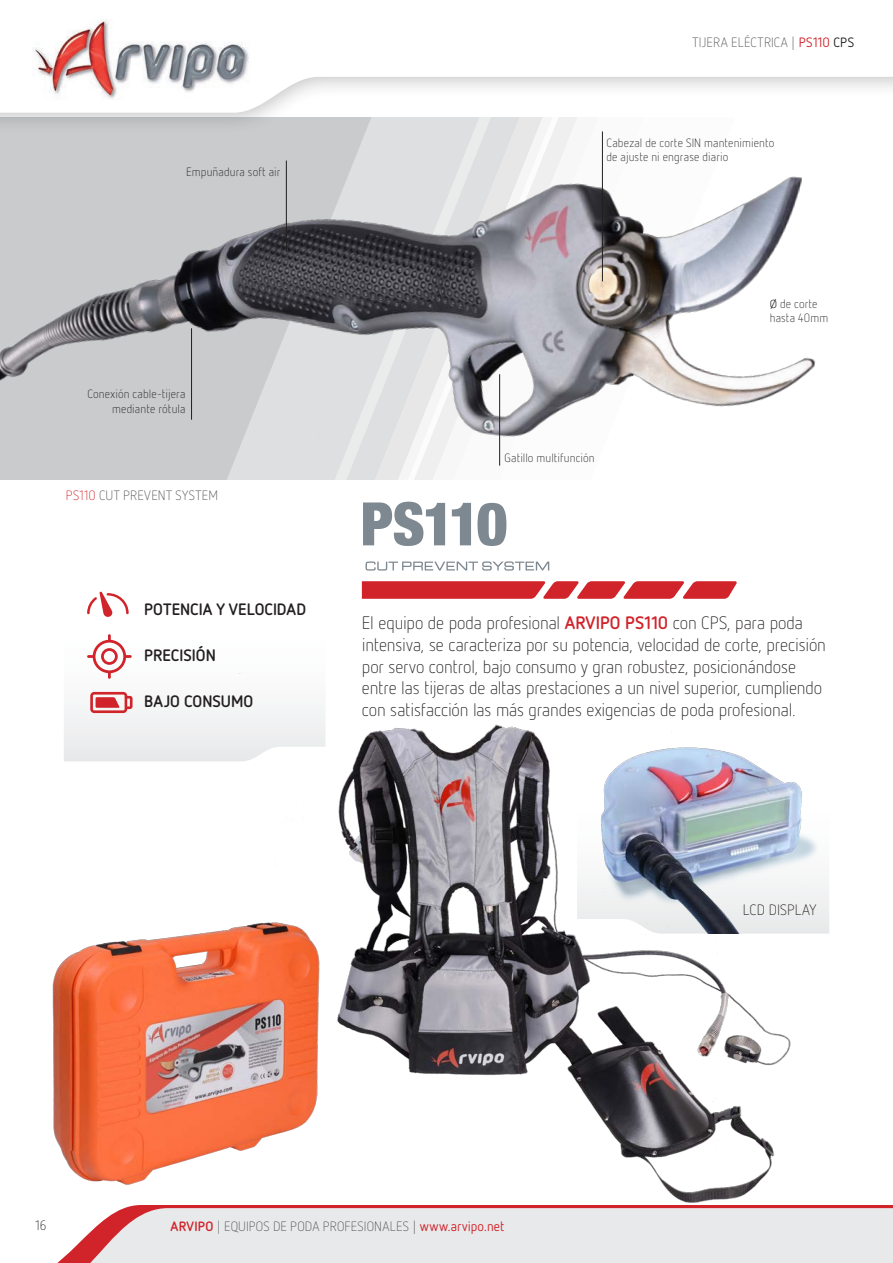
<style>
.page{position:relative;width:893px;height:1263px;background:#fff}
.page>*{position:absolute;margin:0;border:0;box-sizing:border-box;transform-origin:0 0}
.t1{font:900 condensed 60px "Helvetica Neue";letter-spacing:-.045em;color:#7e8890}
.t2{font:300 18px/21.6px "Netto OT";letter-spacing:-.005em;color:#231f20}
.t3{font:700 16.5px "Netto OT";color:#231f20}
.t4{font:300 15px "Netto OT";letter-spacing:.01em;color:#231f20}
.t5{font:300 13.5px "Netto OT";letter-spacing:.025em;color:#555252}
.t6{font:300 13.5px "Netto OT";color:#231f20}
.t7{font:300 12px/14.4px "Netto OT";letter-spacing:.01em;color:#231f20}
.s1{font-weight:400;color:#d1232a}
.s2{font-weight:400;color:#231f20}
.s3{color:#d1232a}
.s4{font-size:16.5px}
.s5{font-weight:700;color:#d1232a}
</style>
<div class="page">
<img style="left:0;top:135px;width:816px;height:345px">
<svg style="left:365px;top:561px;width:184px;height:10px"></svg>
<svg style="left:64px;top:591px;width:261px;height:170px"></svg>
<hr style="left:499px;top:374px;width:1px;height:92px;background:#231f20">
<hr style="left:286px;top:161px;width:1px;height:91px;background:#231f20">
<hr style="left:602px;top:131px;width:1px;height:150px;background:#231f20">
<hr style="left:191px;top:328px;width:1px;height:92px;background:#231f20">
<img style="left:274px;top:710px;width:542px;height:493px">
<img style="left:52px;top:907px;width:286px;height:289px">
<svg style="left:87px;top:592px;width:42px;height:25px"></svg>
<svg style="left:87px;top:634px;width:45px;height:45px"></svg>
<svg style="left:90px;top:692px;width:43px;height:21px"></svg>
<img style="left:568px;top:715px;width:261px;height:218px">
<svg style="left:362px;top:581px;width:375px;height:18px;background:#d63f45"></svg>
<div style="left:0;top:0;width:893px;height:135px;background:#231f20;opacity:.26"></div>
<svg style="left:0;top:0;width:893px;height:113px"></svg>
<img style="left:24px;top:10px;width:234px;height:20px">
<img style="left:24px;top:30px;width:19px;height:79px">
<img style="left:239px;top:30px;width:19px;height:79px">
<img style="left:43px;top:101px;width:196px;height:8px">
<img style="left:32px;top:19px;width:219px;height:82px">
<hr style="left:125px;top:1205px;width:768px;height:3px;background:#d1232a">
<svg style="left:57px;top:1208px;width:836px;height:55px;background:#e7e2e3"></svg>
<p class="t5" style="left:692px;top:34px;width:163px">TIJERA ELÉCTRICA | <span class="s1">PS110</span> <span class="s2">CPS</span></p>
<p class="t7" style="left:186px;top:164px;width:96px">Empuñadura soft air</p>
<p class="t7" style="left:87px;top:387px;width:100px;text-align:right">Conexión cable-tijera mediante rótula</p>
<p class="t5" style="left:66px;top:487px;width:154px"><span class="s3">PS110</span> CUT PREVENT SYSTEM</p>
<p class="t3" style="left:144px;top:599px;width:163px">POTENCIA Y VELOCIDAD</p>
<p class="t3" style="left:144px;top:645px;width:73px">PRECISIÓN</p>
<p class="t3" style="left:144px;top:691px;width:111px">BAJO CONSUMO</p>
<p class="t7" style="left:606px;top:135px;width:169px">Cabezal de corte SIN mantenimiento de ajuste ni engrase diario</p>
<p class="t7" style="left:504px;top:450px;width:92px">Gatillo multifunción</p>
<p class="t1" style="left:361px;top:475px;width:148px">PS110</p>
<p class="t7" style="left:770px;top:296px;width:60px"><span class="s4">ø</span> de corte hasta 40mm</p>
<p class="t2" style="left:362px;top:612px;width:466px">El equipo de poda profesional <span class="s5">ARVIPO PS110</span> con CPS, para poda intensiva, se caracteriza por su potencia, velocidad de corte, precisión por servo control, bajo consumo y gran robustez, posicionándose entre las tijeras de altas prestaciones a un nivel superior, cumpliendo con satisfacción las más grandes exigencias de poda profesional.</p>
<p class="t4" style="left:743px;top:900px;width:75px">LCD DISPLAY</p>
<p class="t6" style="left:35px;top:1217px;width:12px">16</p>
<p class="t5" style="left:171px;top:1218px;width:335px"><span class="s5">ARVIPO</span> | EQUIPOS DE PODA PROFESIONALES | <span class="s1">www.arvipo.net</span></p>
</div>
